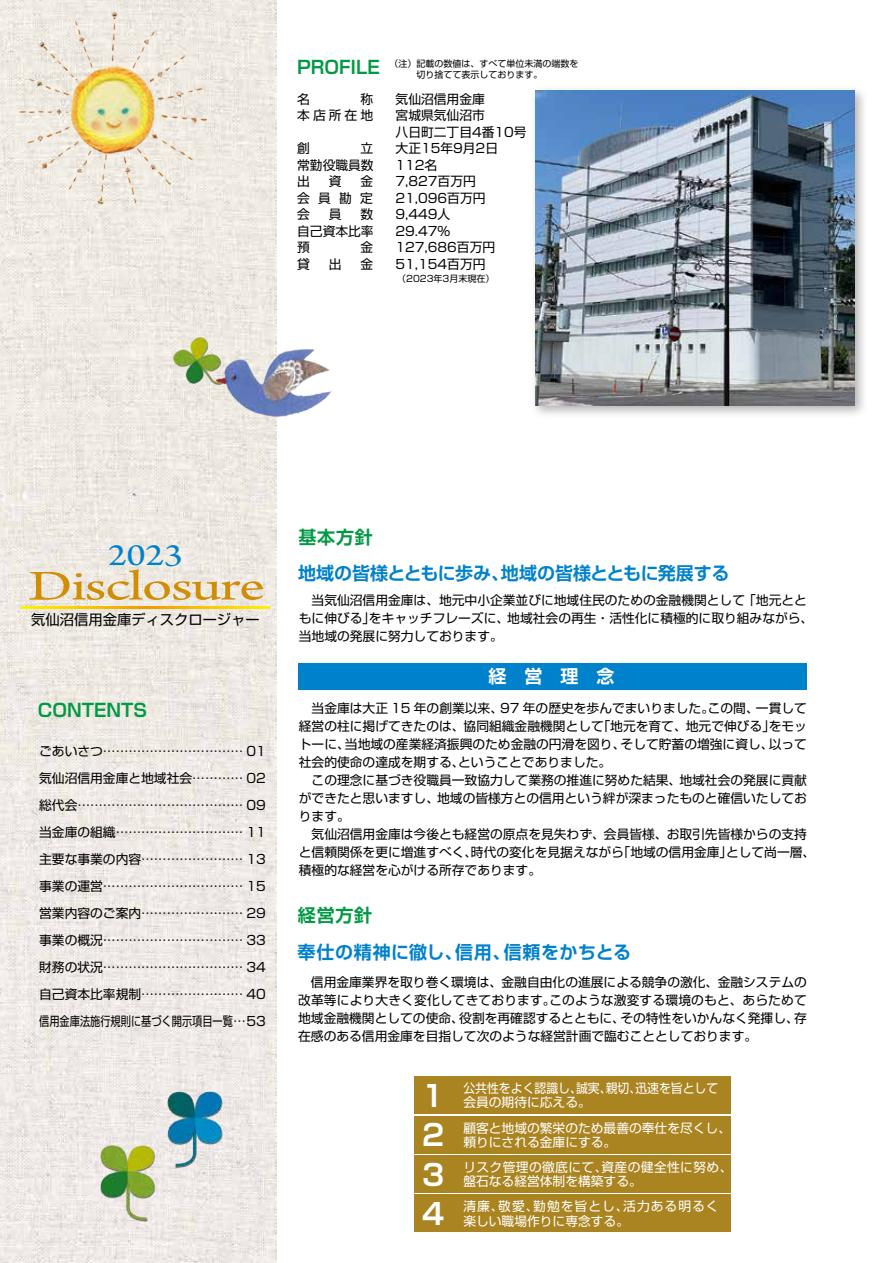
<style>
.page{position:relative;width:893px;height:1263px;background:#fff}
.page>*{position:absolute;margin:0;border:0;box-sizing:border-box;transform-origin:0 0}
.t1{font:44.55px "Arno Pro";letter-spacing:-.025em;color:#d18e04;scale:1.41 1}
.t2{font:32.7px "Arno Pro";color:#0081cc;scale:1.2 1}
.t3{font:700 29.25px/39.6px "Shin Go Pro De";color:#fff;text-align:justify}
.t4{font:700 18px "Shin Go Pro De";color:#0081cc}
.t5{font:700 18px "Shin Go Pro De";color:#094}
.t6{font:700 18px "Shin Go Pro De";letter-spacing:.04em;color:#0081cc}
.t7{font:700 18px "Shin Go Pro De";color:#fff}
.t8{font:14.25px "Shin Go Pro";color:#000}
.t9{font:12.75px/16.5px "Shin Go Pro";color:#000;text-align:justify}
.t10{font:12.75px/14.4px "Shin Go Pro";letter-spacing:.03em;color:#fff}
.t11{font:12.75px/14.5px "Shin Go Pro";color:#fff;scale:.93 1}
.t12{font:12.75px/14.4px "Shin Go Pro";color:#fff}
.t13{font:12.75px/14.4px "Shin Go Pro";letter-spacing:.08em;color:#fff}
.t14{font:9px/10.8px "Shin Go Pro";color:#000}
</style>
<div class="page">
<img style="left:0;top:0;width:277px;height:1263px">
<div style="left:414px;top:1077px;width:317px;height:37px;background:#aa8420"></div>
<div style="left:414px;top:1116px;width:317px;height:37px;background:#aa8420"></div>
<div style="left:414px;top:1155px;width:317px;height:37px;background:#aa8420"></div>
<div style="left:414px;top:1194px;width:317px;height:37px;background:#aa8420"></div>
<div style="left:298px;top:664px;width:509px;height:26px;background:#0081cc"></div>
<svg style="left:21px;top:606px;width:249px;height:2px"></svg>
<img style="left:172px;top:334px;width:160px;height:86px">
<img style="left:9px;top:6px;width:205px;height:205px">
<img style="left:89px;top:1080px;width:144px;height:144px">
<img style="left:534px;top:89px;width:330px;height:326px">
<img style="left:535px;top:90px;width:319px;height:315px">
<h3 class="t5" style="left:297px;top:52px;width:84px">PROFILE</h3>
<p class="t9" style="left:297px;top:105px;width:77px">本店所在地</p>
<p class="t9" style="left:297px;top:155px;width:78px">常勤役職員数出　資　金会員勘定会　員　数自己資本比率</p>
<p class="t9" style="left:297px;top:254px;width:77px">貸　出　金</p>
<p class="t14" style="left:389px;top:57px;width:190px">（注）記載の数値は、すべて単位未満の端数を　　　切り捨てて表示しております。</p>
<p class="t9" style="left:396px;top:89px;width:133px;text-align:left">気仙沼信用金庫<br>宮城県気仙沼市<br>八日町二丁目4番10号大正15年9月2日<br>112名<br>7,827百万円<br>21,096百万円<br>9,449人<br>29.47％<br>127,686百万円<br>51,154百万円</p>
<p class="t14" style="left:397px;top:272px;width:99px">（2023年3月末現在）</p>
<h2 class="t2" style="left:108px;top:536px;width:64px">2023</h2>
<h1 class="t1" style="left:28px;top:561px;width:169px">Disclosure</h1>
<p class="t8" style="left:31px;top:608px;width:230px">気仙沼信用金庫ディスクロージャー</p>
<h3 class="t5" style="left:38px;top:696px;width:111px">CONTENTS</h3>
<p class="t9" style="left:39px;top:736px;width:228px;line-height:27px">ごあいさつ…………………………… 01気仙沼信用金庫と地域社会………… 02総代会………………………………… 09当金庫の組織………………………… 11主要な事業の内容…………………… 13事業の運営…………………………… 15営業内容のご案内…………………… 29事業の概況…………………………… 33財務の状況…………………………… 34自己資本比率規制…………………… 40信用金庫法施行規則に基づく開示項目一覧…53</p>
<h3 class="t5" style="left:299px;top:523px;width:76px">基本方針</h3>
<h3 class="t4" style="left:298px;top:559px;width:433px">地域の皆様とともに歩み、地域の皆様とともに発展する</h3>
<p class="t9" style="left:299px;top:590px;width:516px;line-height:18px;text-align:left">　当気仙沼信用金庫は、地元中小企業並びに地域住民のための金融機関として「地元とともに伸びる」をキャッチフレーズに、地域社会の再生・活性化に積極的に取り組みながら、当地域の発展に努力しております。</p>
<h3 class="t7" style="left:488px;top:662px;width:127px">経営理念</h3>
<p class="t9" style="left:299px;top:698px;width:518px;line-height:18px;text-align:left">　当金庫は大正 15 年の創業以来、97 年の歴史を歩んでまいりました。この間、一貫して経営の柱に掲げてきたのは、協同組織金融機関として「地元を育て、地元で伸びる」をモットーに、当地域の産業経済振興のため金融の円滑を図り、そして貯蓄の増強に資し、以って社会的使命の達成を期する、ということでありました。<br>　この理念に基づき役職員一致協力して業務の推進に努めた結果、地域社会の発展に貢献ができたと思いますし、地域の皆様方との信用という絆が深まったものと確信いたしております。<br>　気仙沼信用金庫は今後とも経営の原点を見失わず、会員皆様、お取引先皆様からの支持と信頼関係を更に増進すべく、時代の変化を見据えながら「地域の信用金庫」として尚一層、積極的な経営を心がける所存であります。</p>
<h3 class="t5" style="left:298px;top:900px;width:76px">経営方針</h3>
<h3 class="t6" style="left:298px;top:938px;width:335px">奉仕の精神に徹し、信用、信頼をかちとる</h3>
<p class="t9" style="left:298px;top:971px;width:510px;line-height:18px">　信用金庫業界を取り巻く環境は、金融自由化の進展による競争の激化、金融システムの改革等により大きく変化してきております。このような激変する環境のもと、あらためて地域金融機関としての使命、役割を再確認するとともに、その特性をいかんなく発揮し、存在感のある信用金庫を目指して次のような経営計画で臨むこととしております。</p>
<h3 class="t3" style="left:422px;top:1072px;width:24px">1</h3>
<h3 class="t3" style="left:422px;top:1112px;width:24px">2<br>3<br>4</h3>
<p class="t11" style="left:463px;top:1079px;width:276px">公共性をよく認識し、誠実、親切、迅速を旨として会員の期待に応える。</p>
<p class="t12" style="left:463px;top:1119px;width:269px">顧客と地域の繁栄のため最善の奉仕を尽くし、頼りにされる金庫にする。</p>
<p class="t10" style="left:463px;top:1158px;width:271px">リスク管理の徹底にて、資産の健全性に努め、盤石なる経営体制を構築する。</p>
<p class="t13" style="left:463px;top:1198px;width:257px">清廉、敬愛、勤勉を旨とし、活力ある明るく楽しい職場作りに専念する。</p>
</div>
